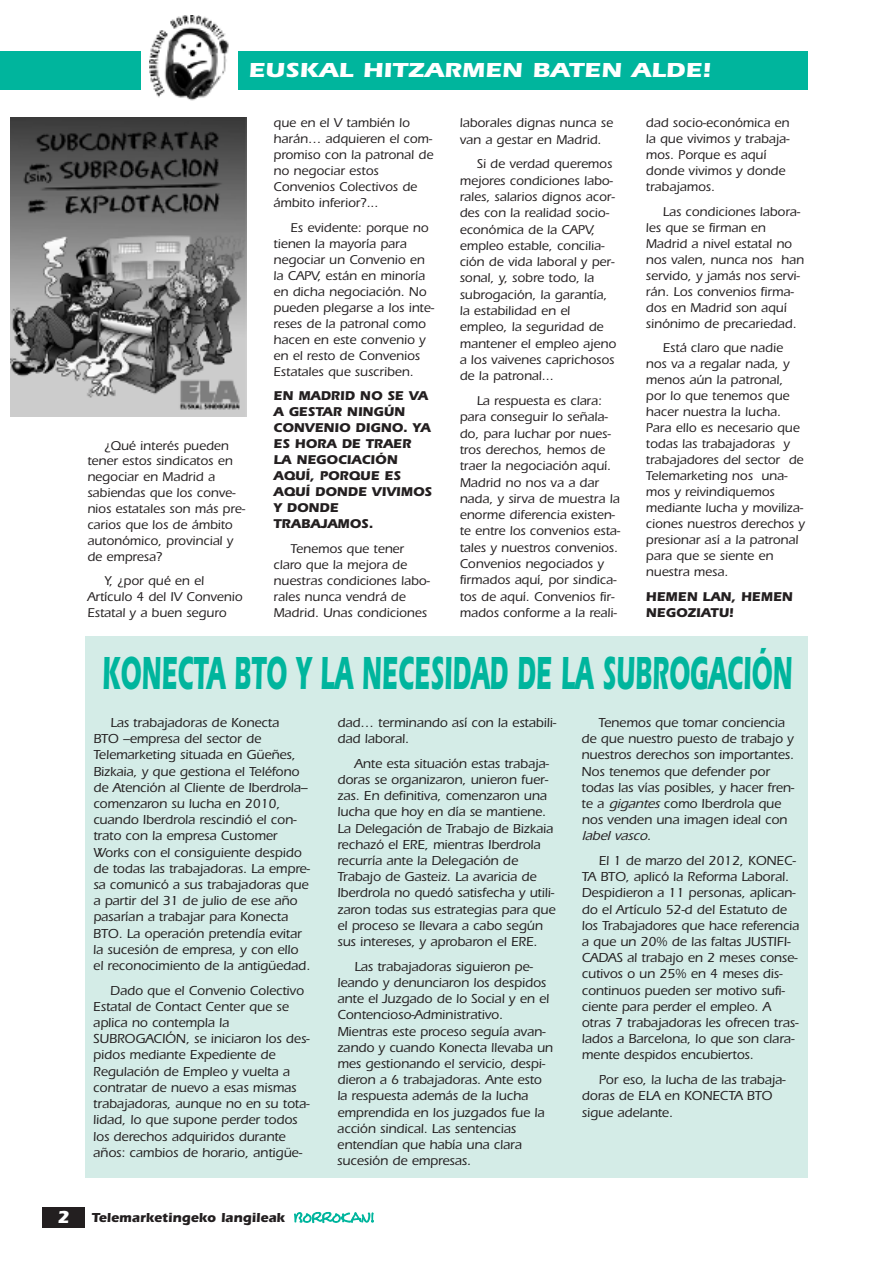
<style>
.page{position:relative;width:893px;height:1263px;background:#fff}
.page>*{position:absolute;margin:0;border:0;box-sizing:border-box;transform-origin:0 0}
.t1{font:700 48px "Itc Eras";color:#00b59d;scale:.5 1}
.t2{font:700 21px "Itc Eras";color:#fff;scale:1.2 1}
.t3{font:500 13.5px/16.2px "Itc Eras";letter-spacing:-.005em;color:#231f20}
.t4{font:700 13.5px "Itc Eras";color:#231f20}
.t5{font:500 13.2px/16px "Itc Eras";color:#231f20}
.t6{font:700 13.2px/16px "Itc Eras";color:#231f20}
.s1{font-size:18px;color:#fff}
.s2{font-style:italic}
</style>
<div class="page">
<div style="left:42px;top:1207px;width:43px;height:20px;background:#231f20"></div>
<div style="left:86px;top:636px;width:722px;height:541px;background:#d4ece7"></div>
<img style="left:11px;top:117px;width:235px;height:300px">
<div style="left:0;top:51px;width:808px;height:38px;background:#00b59d"></div>
<div style="left:141px;top:0;width:96px;height:106px;background:#fff"></div>
<img style="left:149px;top:16px;width:80px;height:85px">
<svg style="left:294px;top:1212px;width:80px;height:11px"></svg>
<h2 class="t2" style="left:248px;top:63px;width:387px">EUSKAL HITZARMEN BATEN ALDE!</h2>
<p class="t5" style="left:87px;top:439px;width:159px;text-indent:17px">¿Qué interés pueden tener estos sindicatos en negociar en Madrid a sabiendas que los conve&shy;nios estatales son más pre&shy;carios que los de ámbito autonómico, provincial y de empresa?</p>
<p class="t5" style="left:87px;top:574px;width:157px;text-indent:17px">Y, ¿por qué en el<br>Artículo 4 del IV Convenio<br>Estatal y a buen seguro</p>
<p class="t5" style="left:274px;top:116px;width:161px">que en el V también lo harán… adquieren el com&shy;promiso con la patronal de no negociar estos<br>Convenios Colectivos de ámbito inferior?...</p>
<p class="t5" style="left:274px;top:221px;width:162px;text-indent:17px">Es evidente: porque no tienen la mayoría para negociar un Convenio en la CAPV, están en minoría en dicha negociación. No pueden plegarse a los inte&shy;reses de la patronal como hacen en este convenio y en el resto de Convenios<br>Estatales que suscriben.</p>
<p class="t6" style="left:274px;top:389px;width:160px">EN MADRID NO SE VA<br>A GESTAR NINGÚN<br>CONVENIO DIGNO. YA<br>ES HORA DE TRAER<br>LA NEGOCIACIÓN<br>AQUÍ, PORQUE ES<br>AQUÍ DONDE VIVIMOS<br>Y DONDE<br>TRABAJAMOS.</p>
<p class="t5" style="left:274px;top:542px;width:158px;text-indent:17px">Tenemos que tener claro que la mejora de nuestras condiciones labo&shy;rales nunca vendrá de<br>Madrid. Unas condiciones</p>
<p class="t5" style="left:460px;top:116px;width:155px">laborales dignas nunca se van a gestar en Madrid.</p>
<p class="t5" style="left:460px;top:157px;width:158px;text-indent:17px">Si de verdad queremos mejores condiciones labo&shy;rales, salarios dignos acor&shy;des con la realidad socio&shy;económica de la CAPV, empleo estable, concilia&shy;ción de vida laboral y per&shy;sonal, y, sobre todo, la subrogación, la garantía, la estabilidad en el empleo, la seguridad de mantener el empleo ajeno a los vaivenes caprichosos de la patronal...</p>
<p class="t5" style="left:460px;top:394px;width:162px;text-indent:17px">La respuesta es clara: para conseguir lo señala&shy;do, para luchar por nues&shy;tros derechos, hemos de traer la negociación aquí.<br>Madrid no nos va a dar nada, y sirva de muestra la enorme diferencia existen&shy;te entre los convenios esta&shy;tales y nuestros convenios.<br>Convenios negociados y firmados aquí, por sindica&shy;tos de aquí. Convenios fir&shy;mados conforme a la reali-</p>
<p class="t5" style="left:646px;top:116px;width:145px">dad socio-económica en la que vivimos y trabaja&shy;mos. Porque es aquí donde vivimos y donde trabajamos.</p>
<p class="t5" style="left:646px;top:205px;width:160px;text-indent:17px">Las condiciones labora&shy;les que se firman en<br>Madrid a nivel estatal no nos valen, nunca nos han servido, y jamás nos servi&shy;rán. Los convenios firma&shy;dos en Madrid son aquí sinónimo de precariedad.</p>
<p class="t5" style="left:646px;top:341px;width:161px;text-indent:17px">Está claro que nadie nos va a regalar nada, y menos aún la patronal, por lo que tenemos que hacer nuestra la lucha.<br>Para ello es necesario que todas las trabajadoras y trabajadores del sector de<br>Telemarketing nos una&shy;mos y reivindiquemos mediante lucha y moviliza&shy;ciones nuestros derechos y presionar así a la patronal para que se siente en nuestra mesa.</p>
<p class="t6" style="left:646px;top:590px;width:149px">HEMEN LAN, HEMEN<br>NEGOZIATU!</p>
<h1 class="t1" style="left:102px;top:656px;width:1382px">KONECTA BTO Y LA NECESIDAD DE LA SUBROGACIÓN</h1>
<p class="t3" style="left:93px;top:716px;width:218px;text-indent:17px">Las trabajadoras de Konecta<br>BTO –empresa del sector de Telemarketing situada en Güeñes, Bizkaia, y que gestiona el Teléfono de Atención al Cliente de Iberdrola– comenzaron su lucha en 2010, cuando Iberdrola rescindió el con&shy;trato con la empresa Customer Works con el consiguiente despido de todas las trabajadoras. La empre&shy;sa comunicó a sus trabajadoras que a partir del 31 de julio de ese año pasarían a trabajar para Konecta BTO. La operación pretendía evitar la sucesión de empresa, y con ello el reconocimiento de la antigüedad.</p>
<p class="t3" style="left:93px;top:983px;width:218px;text-indent:17px">Dado que el Convenio Colectivo<br>Estatal de Contact Center que se aplica no contempla la<br>SUBROGACIÓN, se iniciaron los des&shy;pidos mediante Expediente de<br>Regulación de Empleo y vuelta a contratar de nuevo a esas mismas trabajadoras, aunque no en su tota&shy;lidad, lo que supone perder todos los derechos adquiridos durante años: cambios de horario, antigüe-</p>
<p class="t4" style="left:58px;top:1212px;width:229px"><span class="s1">2</span> Telemarketingeko langileak</p>
<p class="t3" style="left:337px;top:716px;width:220px">dad… terminando así con la estabili&shy;dad laboral.</p>
<p class="t3" style="left:337px;top:757px;width:220px;text-indent:17px">Ante esta situación estas trabaja&shy;doras se organizaron, unieron fuer&shy;zas. En definitiva, comenzaron una lucha que hoy en día se mantiene.<br>La Delegación de Trabajo de Bizkaia rechazó el ERE, mientras Iberdrola recurría ante la Delegación de Trabajo de Gasteiz. La avaricia de Iberdrola no quedó satisfecha y utili&shy;zaron todas sus estrategias para que el proceso se llevara a cabo según sus intereses, y aprobaron el ERE.</p>
<p class="t3" style="left:337px;top:960px;width:217px;text-indent:17px">Las trabajadoras siguieron pe&shy;leando y denunciaron los despidos ante el Juzgado de lo Social y en el<br>Contencioso-Administrativo.<br>Mientras este proceso seguía avan&shy;zando y cuando Konecta llevaba un mes gestionando el servicio, despi&shy;dieron a 6 trabajadoras. Ante esto la respuesta además de la lucha emprendida en los juzgados fue la acción sindical. Las sentencias entendían que había una clara sucesión de empresas.</p>
<p class="t3" style="left:581px;top:716px;width:214px;text-indent:17px">Tenemos que tomar conciencia de que nuestro puesto de trabajo y nuestros derechos son importantes.<br>Nos tenemos que defender por todas las vías posibles, y hacer fren&shy;te a <span class="s2">gigantes</span> como Iberdrola que nos venden una imagen ideal con <span class="s2">label vasco</span>.</p>
<p class="t3" style="left:582px;top:854px;width:219px;text-indent:17px">El 1 de marzo del 2012, KONEC-TA BTO, aplicó la Reforma Laboral.<br>Despidieron a 11 personas, aplican&shy;do el Artículo 52-d del Estatuto de los Trabajadores que hace referencia a que un 20% de las faltas JUSTIFI-CADAS al trabajo en 2 meses conse&shy;cutivos o un 25% en 4 meses dis&shy;continuos pueden ser motivo sufi&shy;ciente para perder el empleo. A otras 7 trabajadoras les ofrecen tras&shy;lados a Barcelona, lo que son clara&shy;mente despidos encubiertos.</p>
<p class="t3" style="left:582px;top:1073px;width:205px;text-indent:17px">Por eso, la lucha de las trabaja&shy;doras de ELA en KONECTA BTO sigue adelante.</p>
</div>
